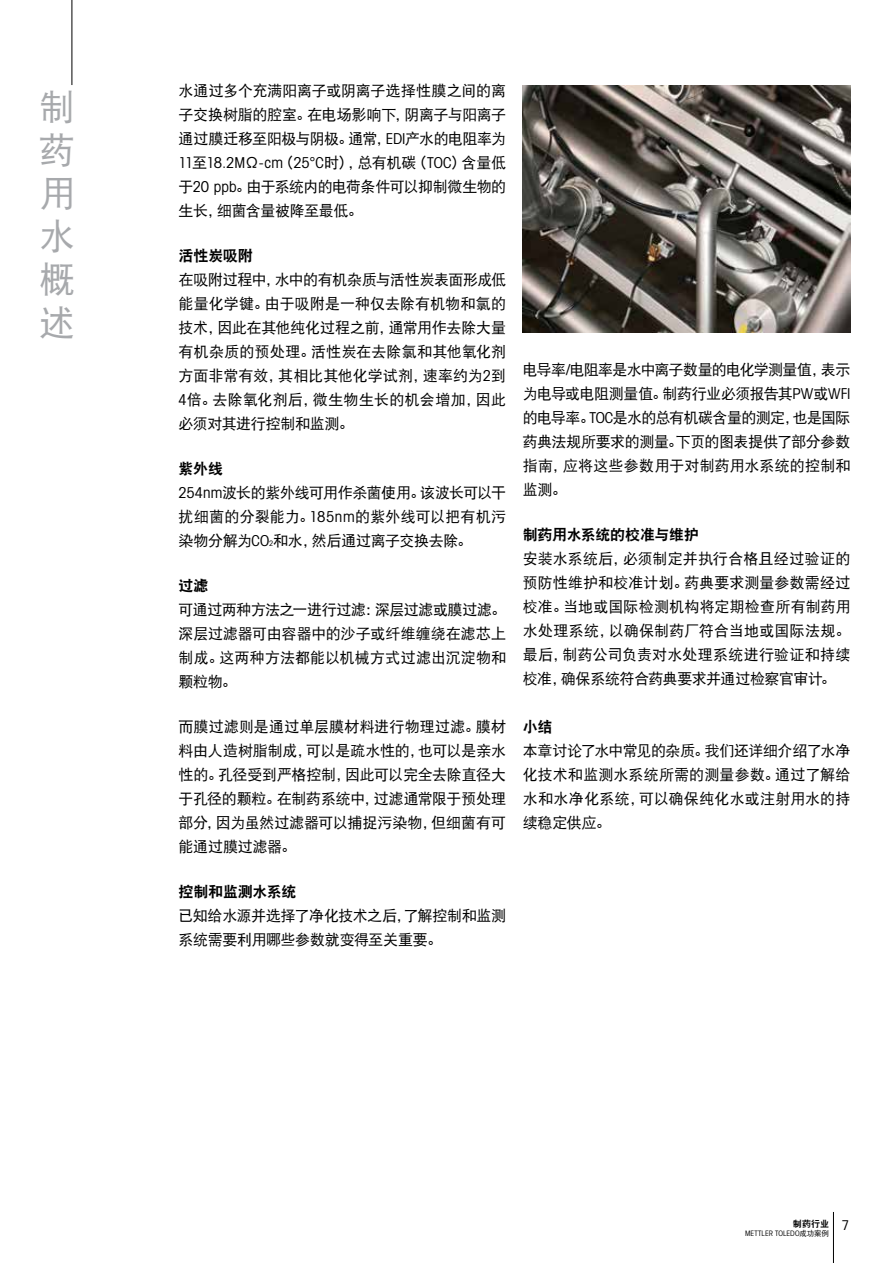
<style>
.page{position:relative;width:893px;height:1263px;background:#fff}
.page>*{position:absolute;margin:0;border:0;box-sizing:border-box;transform-origin:0 0}
.t1{font:36px/43.2px "DFP Hei W5";color:#a7a9ac;text-align:justify}
.t2{font:15px/24px "DFP Hei W5";letter-spacing:-.01em;color:#000;text-align:justify}
.t3{font:15px/24px "DFP Hei W5";letter-spacing:-.035em;color:#000}
.t4{font:15px "Avant Gardefor MT Bk";letter-spacing:-.015em;color:#000}
.t5{font:15px "DFP Hei W9";letter-spacing:-.02em;color:#000}
.t6{font:9px "DFP Hei W9";color:#000}
.t7{font:7.5px "Avant Gardefor MT Bk";letter-spacing:.015em;color:#000}
.s1{font-family:"Avant Gardefor MT Bk"}
.s2{font-family:"DFP Hei W5"}
.s3{font-family:"Avant Gardefor MT Bk";font-size:7.5px}
.s4{font-family:"Avant Gardefor MT Bk";font-size:13.5px}
</style>
<div class="page">
<hr style="left:72px;top:0;width:1px;height:85px;background:#000">
<hr style="left:833px;top:1212px;width:1px;height:51px;background:#000">
<img style="left:523px;top:85px;width:327px;height:247px">
<h1 class="t1" style="left:39px;top:85px;width:37px">制药用水概述</h1>
<p class="t2" style="left:179px;top:78px;width:329px">水通过多个充满阳离子或阴离子选择性膜之间的离子交换树脂的腔室。在电场影响下，阴离子与阳离子通过膜迁移至阳极与阴极。通常，<span class="s1">EDI</span>产水的电阻率为</p>
<p class="t4" style="left:179px;top:153px;width:329px">11<span class="s2">至</span>18.2M<span class="s2">Ω</span>-cm<span class="s2">（</span>25°C<span class="s2">时），总有机碳（</span>TOC<span class="s2">）含量低</span></p>
<p class="t3" style="left:179px;top:174px;width:329px">于<span class="s1">20 ppb</span>。由于系统内的电荷条件可以抑制微生物的生长，细菌含量被降至最低。</p>
<p class="t5" style="left:179px;top:247px;width:76px">活性炭吸附</p>
<p class="t2" style="left:179px;top:267px;width:329px">在吸附过程中，水中的有机杂质与活性炭表面形成低能量化学键。由于吸附是一种仅去除有机物和氯的技术，因此在其他纯化过程之前，通常用作去除大量有机杂质的预处理。活性炭在去除氯和其他氧化剂方面非常有效，其相比其他化学试剂，速率约为<span class="s1">2</span>到<span class="s1">4</span>倍。去除氧化剂后，微生物生长的机会增加，因此必须对其进行控制和监测。</p>
<p class="t5" style="left:179px;top:460px;width:46px">紫外线</p>
<p class="t2" style="left:179px;top:480px;width:329px"><span class="s1">254nm</span>波长的紫外线可用作杀菌使用。该波长可以干扰细菌的分裂能力。<span class="s1">185nm</span>的紫外线可以把有机污染物分解为<span class="s1">CO</span><span class="s3">2</span>和水，然后通过离子交换去除。</p>
<p class="t5" style="left:179px;top:577px;width:31px">过滤</p>
<p class="t2" style="left:179px;top:597px;width:329px">可通过两种方法之一进行过滤：深层过滤或膜过滤。深层过滤器可由容器中的沙子或纤维缠绕在滤芯上制成。这两种方法都能以机械方式过滤出沉淀物和颗粒物。</p>
<p class="t2" style="left:179px;top:714px;width:329px">而膜过滤则是通过单层膜材料进行物理过滤。膜材料由人造树脂制成，可以是疏水性的，也可以是亲水性的。孔径受到严格控制，因此可以完全去除直径大于孔径的颗粒。在制药系统中，过滤通常限于预处理部分，因为虽然过滤器可以捕捉污染物，但细菌有可能通过膜过滤器。</p>
<p class="t5" style="left:179px;top:883px;width:119px">控制和监测水系统</p>
<p class="t2" style="left:179px;top:903px;width:329px">已知给水源并选择了净化技术之后，了解控制和监测系统需要利用哪些参数就变得至关重要。</p>
<p class="t2" style="left:523px;top:357px;width:329px">电导率<span class="s1">/</span>电阻率是水中离子数量的电化学测量值，表示为电导或电阻测量值。制药行业必须报告其<span class="s1">PW</span>或<span class="s1">WFI</span>的电导率。<span class="s1">TOC</span>是水的总有机碳含量的测定，也是国际药典法规所要求的测量。下页的图表提供了部分参数指南，应将这些参数用于对制药用水系统的控制和监测。</p>
<p class="t5" style="left:523px;top:526px;width:177px">制药用水系统的校准与维护</p>
<p class="t2" style="left:523px;top:546px;width:329px">安装水系统后，必须制定并执行合格且经过验证的预防性维护和校准计划。药典要求测量参数需经过校准。当地或国际检测机构将定期检查所有制药用水处理系统，以确保制药厂符合当地或国际法规。最后，制药公司负责对水处理系统进行验证和持续校准，确保系统符合药典要求并通过检察官审计。</p>
<p class="t5" style="left:523px;top:718px;width:31px">小结</p>
<p class="t2" style="left:523px;top:738px;width:329px">本章讨论了水中常见的杂质。我们还详细介绍了水净化技术和监测水系统所需的测量参数。通过了解给水和水净化系统，可以确保纯化水或注射用水的持续稳定供应。</p>
<p class="t6" style="left:793px;top:1219px;width:58px">制药行业 <span class="s4">7</span></p>
<p class="t7" style="left:745px;top:1229px;width:85px">METTLER TOLEDO<span class="s2">成功案例</span></p>
</div>
